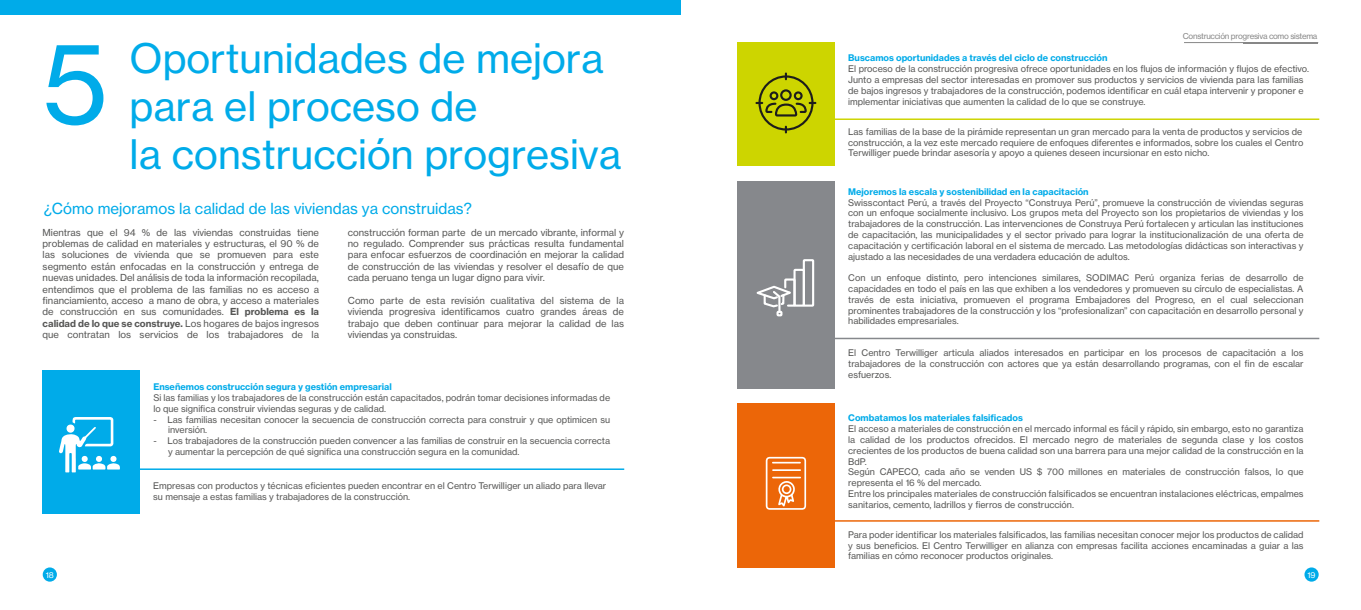
<style>
.page{position:relative;width:1361px;height:610px;background:#fff}
.page>*{position:absolute;margin:0;border:0;box-sizing:border-box;transform-origin:0 0}
.t1{font:110.3px "N Haas Grotesk TX Pro 55 Rg";color:#00abe9}
.t2{font:40px/48px "N Haas Grotesk TX Pro 55 Rg";color:#00abe9}
.t3{font:15px "N Haas Grotesk TX Pro 55 Rg";color:#00abe9}
.t4{font:9.5px/11.4px "N Haas Grotesk TX Pro 55 Rg";color:#575756;text-align:justify}
.t5{font:9.5px "N Haas Grotesk TX Pro 75 Bd";color:#575756}
.t6{font:9px/10.8px "N Haas Grotesk TX Pro 55 Rg";color:#575756}
.t7{font:9px "N Haas Grotesk TX Pro 75 Bd";color:#00abe9}
.t8{font:8px "N Haas Grotesk TX Pro 55 Rg";letter-spacing:-.04em;color:#878787}
.t9{font:8px "N Haas Grotesk TX Pro 55 Rg";color:#fff}
.s1{font-family:"N Haas Grotesk TX Pro 75 Bd"}
.s2{font-family:"N Haas Grotesk TX Pro 55 Rg"}
</style>
<div class="page">
<div style="left:737px;top:403px;width:97px;height:164px;background:#ec6608"></div>
<div style="left:737px;top:182px;width:97px;height:207px;background:#86888c"></div>
<div style="left:737px;top:42px;width:97px;height:124px;background:#cdd500"></div>
<div style="left:42px;top:370px;width:97px;height:144px;background:#00abe9"></div>
<div style="left:43px;top:567px;width:14px;height:14px;background:#00abe9;border-radius:50%"></div>
<div style="left:0;top:0;width:681px;height:14px;background:#00abe9"></div>
<hr style="left:1242px;top:43px;width:75px;height:1px;background:#878787">
<div style="left:758px;top:75px;width:55px;height:55px;border:2px solid #1d1d1b;border-radius:50%"></div>
<div style="left:780px;top:89px;width:11px;height:12px;border:2px solid #1d1d1b;border-radius:50%"></div>
<div style="left:769px;top:91px;width:9px;height:9px;border:2px solid #1d1d1b;border-radius:50%"></div>
<div style="left:794px;top:91px;width:8px;height:9px;border:2px solid #1d1d1b;border-radius:50%"></div>
<svg style="left:785px;top:73px;width:2px;height:6px"></svg>
<svg style="left:751px;top:102px;width:64px;height:214px"></svg>
<svg style="left:59px;top:417px;width:61px;height:55px"></svg>
<svg style="left:82px;top:455px;width:6px;height:7px"></svg>
<svg style="left:110px;top:455px;width:7px;height:7px"></svg>
<svg style="left:766px;top:456px;width:40px;height:53px"></svg>
<hr style="left:139px;top:468px;width:485px;height:2px;background:#00abe9">
<hr style="left:834px;top:118px;width:485px;height:2px;background:#cdd500">
<hr style="left:834px;top:520px;width:485px;height:1px;background:#ec6608">
<hr style="left:834px;top:337px;width:485px;height:2px;background:#86888c">
<div style="left:1304px;top:567px;width:14px;height:14px;background:#00abe9;border-radius:50%"></div>
<hr style="left:1184px;top:42px;width:134px;height:1px;background:#878787">
<h1 class="t1" style="left:43px;top:16px;width:67px">5</h1>
<h2 class="t2" style="left:130px;top:34px;width:493px">Oportunidades de mejora para el proceso de<br>la construcción progresiva</h2>
<h3 class="t3" style="left:44px;top:199px;width:430px">¿Cómo mejoramos la calidad de las viviendas ya construidas?</h3>
<p class="t4" style="left:43px;top:226px;width:278px">Mientras que el 94 % de las viviendas construidas tiene problemas de calidad en materiales y estructuras, el 90 % de las soluciones de vivienda que se promueven para este segmento están enfocadas en la construcción y entrega de nuevas unidades. Del análisis de toda la información recopilada, entendimos que el problema de las familias no es acceso a financiamiento, acceso a mano de obra, y acceso a materiales de construcción en sus comunidades. <span class="s1">El problema es la</span></p>
<p class="t5" style="left:43px;top:317px;width:278px">calidad de lo que se construye. <span class="s2">Los hogares de bajos ingresos</span></p>
<p class="t4" style="left:43px;top:329px;width:278px">que contratan los servicios de los trabajadores de la</p>
<p class="t4" style="left:348px;top:226px;width:278px">construcción forman parte de un mercado vibrante, informal y no regulado. Comprender sus prácticas resulta fundamental para enfocar esfuerzos de coordinación en mejorar la calidad de construcción de las viviendas y resolver el desafío de que cada peruano tenga un lugar digno para vivir.</p>
<p class="t4" style="left:348px;top:295px;width:278px">Como parte de esta revisión cualitativa del sistema de la vivienda progresiva identificamos cuatro grandes áreas de trabajo que deben continuar para mejorar la calidad de las viviendas ya construidas.</p>
<p class="t9" style="left:46px;top:569px;width:10px">18</p>
<p class="t7" style="left:153px;top:381px;width:240px">Enseñemos construcción segura y gestión empresarial</p>
<p class="t6" style="left:153px;top:392px;width:458px">Si las familias y los trabajadores de la construcción están capacitados, podrán tomar decisiones informadas de lo que significa construir viviendas seguras y de calidad.</p>
<p class="t6" style="left:168px;top:414px;width:443px;text-indent:-15px">- Las familias necesitan conocer la secuencia de construcción correcta para construir y que optimicen su inversión.</p>
<p class="t6" style="left:168px;top:435px;width:443px;text-indent:-15px">- Los trabajadores de la construcción pueden convencer a las familias de construir en la secuencia correcta y aumentar la percepción de qué significa una construcción segura en la comunidad.</p>
<p class="t6" style="left:153px;top:480px;width:455px">Empresas con productos y técnicas eficientes pueden encontrar en el Centro Terwilliger un aliado para llevar su mensaje a estas familias y trabajadores de la construcción.</p>
<p class="t8" style="left:1183px;top:32px;width:136px">Construcción progresiva como sistema</p>
<p class="t7" style="left:848px;top:52px;width:261px">Buscamos oportunidades a través del ciclo de construcción</p>
<p class="t6" style="left:848px;top:63px;width:462px">El proceso de la construcción progresiva ofrece oportunidades en los flujos de información y flujos de efectivo.<br>Junto a empresas del sector interesadas en promover sus productos y servicios de vivienda para las familias de bajos ingresos y trabajadores de la construcción, podemos identificar en cuál etapa intervenir y proponer e implementar iniciativas que aumenten la calidad de lo que se construye.</p>
<p class="t6" style="left:848px;top:126px;width:457px;text-align:justify">Las familias de la base de la pirámide representan un gran mercado para la venta de productos y servicios de construcción, a la vez este mercado requiere de enfoques diferentes e informados, sobre los cuales el Centro Terwilliger puede brindar asesoría y apoyo a quienes deseen incursionar en esto nicho.</p>
<p class="t7" style="left:848px;top:186px;width:242px">Mejoremos la escala y sostenibilidad en la capacitación</p>
<p class="t6" style="left:848px;top:197px;width:457px;text-align:justify">Swisscontact Perú, a través del Proyecto “Construya Perú”, promueve la construcción de viviendas seguras con un enfoque socialmente inclusivo. Los grupos meta del Proyecto son los propietarios de viviendas y los trabajadores de la construcción. Las intervenciones de Construya Perú fortalecen y articulan las instituciones de capacitación, las municipalidades y el sector privado para lograr la institucionalización de una oferta de capacitación y certificación laboral en el sistema de mercado. Las metodologías didácticas son interactivas y ajustado a las necesidades de una verdadera educación de adultos.</p>
<p class="t6" style="left:848px;top:272px;width:457px;text-align:justify">Con un enfoque distinto, pero intenciones similares, SODIMAC Perú organiza ferias de desarrollo de capacidades en todo el país en las que exhiben a los vendedores y promueven su círculo de especialistas. A través de esta iniciativa, promueven el programa Embajadores del Progreso, en el cual seleccionan prominentes trabajadores de la construcción y los “profesionalizan” con capacitación en desarrollo personal y habilidades empresariales.</p>
<p class="t6" style="left:848px;top:347px;width:457px;text-align:justify">El Centro Terwilliger articula aliados interesados en participar en los procesos de capacitación a los trabajadores de la construcción con actores que ya están desarrollando programas, con el fin de escalar esfuerzos.</p>
<p class="t7" style="left:848px;top:412px;width:176px">Combatamos los materiales falsificados</p>
<p class="t6" style="left:848px;top:423px;width:457px">El acceso a materiales de construcción en el mercado informal es fácil y rápido, sin embargo, esto no garantiza la calidad de los productos ofrecidos. El mercado negro de materiales de segunda clase y los costos crecientes de los productos de buena calidad son una barrera para una mejor calidad de la construcción en la BdP.<br>Según CAPECO, cada año se venden US $ 700 millones en materiales de construcción falsos, lo que representa el 16 % del mercado.<br>Entre los principales materiales de construcción falsificados se encuentran instalaciones eléctricas, empalmes sanitarios, cemento, ladrillos y fierros de construcción.</p>
<p class="t6" style="left:848px;top:529px;width:457px;text-align:justify">Para poder identificar los materiales falsificados, las familias necesitan conocer mejor los productos de calidad y sus beneficios. El Centro Terwilliger en alianza con empresas facilita acciones encaminadas a guiar a las familias en cómo reconocer productos originales.</p>
<p class="t9" style="left:1307px;top:569px;width:10px">19</p>
</div>
